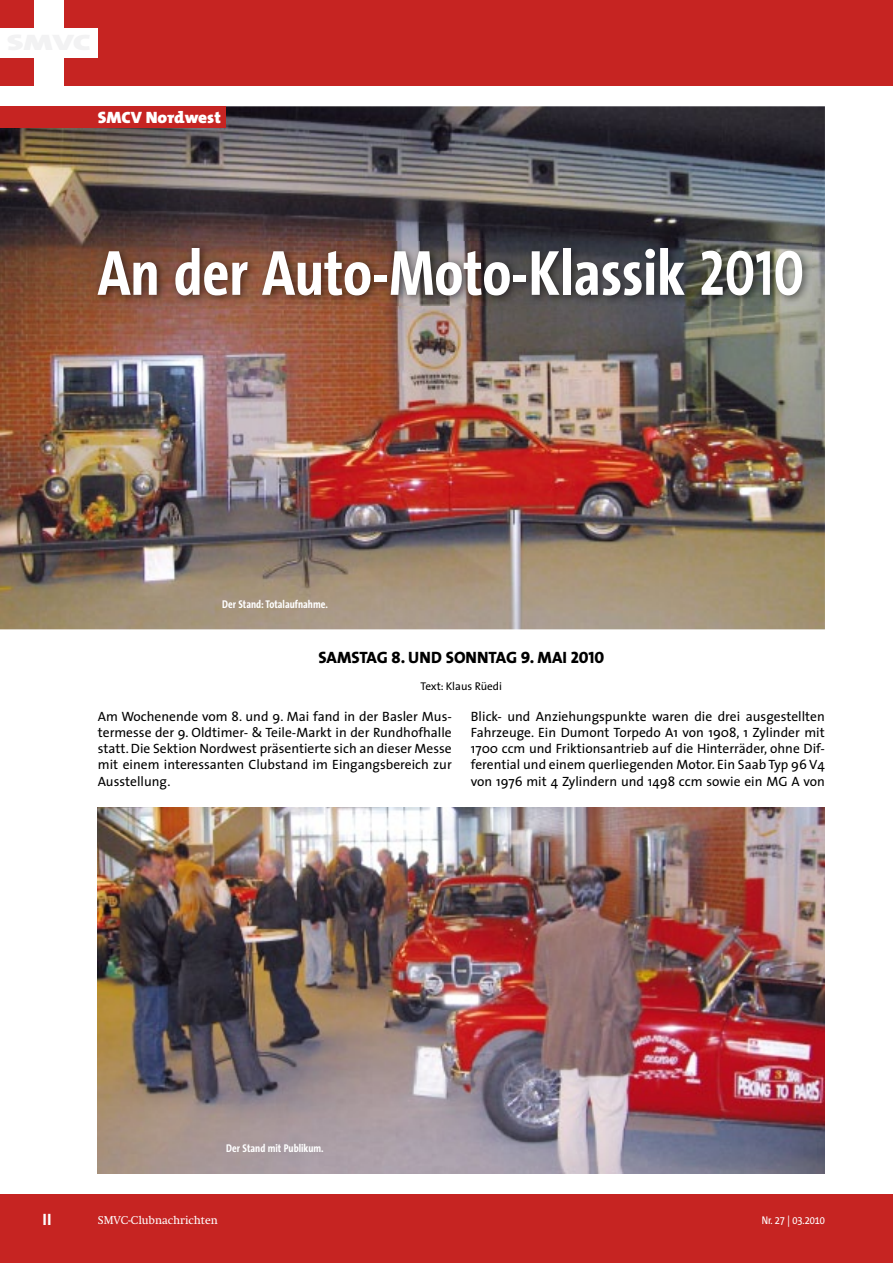
<style>
.page{position:relative;width:893px;height:1263px;background:#fff}
.page>*{position:absolute;margin:0;border:0;box-sizing:border-box;transform-origin:0 0}
.t1{font:700 64.5px "The Sans Condensed";color:#fff}
.t2{font:16.5px "The Sans Extra Bold Caps";color:#000}
.t3{font:900 16.5px "The Mix";color:#fff;scale:1.05 1}
.t4{font:700 16.5px "The Sans Correspondence";color:#fff}
.t5{font:13.5px/16.2px "The Sans";color:#000;text-align:justify}
.t6{font:700 11.25px "The Sans Condensed";color:#fff}
.t7{font:11.25px "Swift";color:#fff}
.t8{font:11.25px "The Sans";color:#000}
.t9{font:11.25px "The Sans Condensed";color:#fff}
.s1{font-family:"The Sans Bold Caps";font-weight:400}
</style>
<div class="page">
<img style="left:0;top:106px;width:825px;height:523px">
<div style="left:0;top:0;width:893px;height:85px;background:#c62422"></div>
<div style="left:34px;top:0;width:30px;height:85px;background:#fff"></div>
<div style="left:0;top:28px;width:98px;height:29px;background:#fff"></div>
<div style="left:0;top:1195px;width:893px;height:68px;background:#c62422"></div>
<div style="left:0;top:106px;width:225px;height:22px;background:#c62422"></div>
<img style="left:92px;top:241px;width:720px;height:64px">
<img style="left:98px;top:808px;width:727px;height:366px">
<p class="t3" style="left:98px;top:103px;width:119px">SMCV Nordwest</p>
<h1 class="t1" style="left:98px;top:237px;width:708px">An der Auto-Moto-Klassik <span class="s1">2010</span></h1>
<p class="t6" style="left:222px;top:598px;width:107px">Der Stand: Totalaufnahme.</p>
<p class="t2" style="left:318px;top:643px;width:287px">SAMSTAG 8. UND SONNTAG 9. MAI 2010</p>
<p class="t8" style="left:421px;top:676px;width:83px">Text: Klaus Rüedi</p>
<p class="t5" style="left:98px;top:708px;width:356px">Am Wochenende vom 8. und 9. Mai fand in der Basler Mus&shy;termesse der 9. Oldtimer- &amp; Teile-Markt in der Rundhofhalle statt. Die Sektion Nordwest präsentierte sich an dieser Messe mit einem interessanten Clubstand im Eingangsbereich zur Ausstellung.</p>
<p class="t5" style="left:471px;top:708px;width:356px">Blick- und Anziehungspunkte waren die drei ausgestellten Fahrzeuge. Ein Dumont Torpedo A1 von 1908, 1 Zylinder mit 1700 ccm und Friktionsantrieb auf die Hinterräder, ohne Dif&shy;ferential und einem querliegenden Motor. Ein Saab Typ 96 V4 von 1976 mit 4 Zylindern und 1498 ccm sowie ein MG A von</p>
<p class="t6" style="left:226px;top:1142px;width:99px">Der Stand mit Publikum.</p>
<p class="t4" style="left:43px;top:1210px;width:11px">II</p>
<p class="t7" style="left:98px;top:1214px;width:122px">SMVC-Clubnachrichten</p>
<p class="t9" style="left:762px;top:1214px;width:65px">Nr. 27 | 03.2010</p>
</div>
